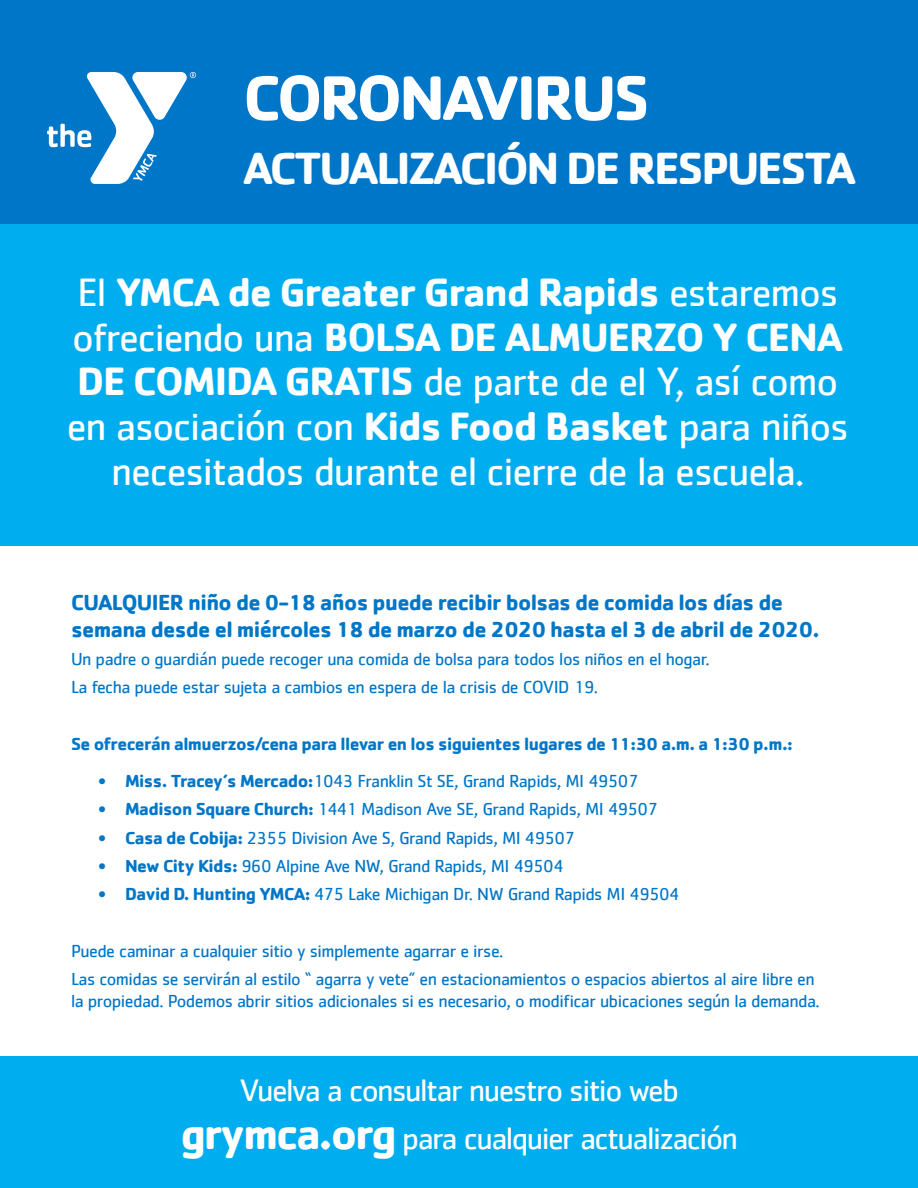
<style>
.page{position:relative;width:918px;height:1188px;background:#fff}
.page>*{position:absolute;margin:0;border:0;box-sizing:border-box;transform-origin:0 0}
.t1{font:700 65.1px "Cachet";letter-spacing:-.05em;color:#fff}
.t2{font:700 46.5px "Cachet";letter-spacing:-.05em;color:#fff}
.t3{font:40.8px/44.8px "Cachet";letter-spacing:-.03em;color:#fff;text-align:center}
.t4{font:32.1px/47.4px "Cachet";letter-spacing:-.05em;color:#fff;text-align:center}
.t5{font:700 22.5px/27px "Cachet";letter-spacing:-.03em;color:#0076c8}
.t6{font:18px/28.3px "Cachet";letter-spacing:-.03em;color:#0076c8}
.t7{font:700 18px "Cachet";letter-spacing:-.03em;color:#0076c8}
.s1{font-weight:700}
.s2{font-weight:700;font-size:45px}
</style>
<div class="page">
<div style="left:0;top:196px;width:918px;height:992px;background:#00aeef"></div>
<div style="left:0;top:0;width:918px;height:223px;background:#0076c8"></div>
<div style="left:0;top:546px;width:918px;height:510px;background:#fff"></div>
<svg style="left:47px;top:72px;width:149px;height:112px"></svg>
<h1 class="t1" style="left:243px;top:56px;width:408px">CORONAVIRUS</h1>
<h2 class="t2" style="left:243px;top:139px;width:615px">ACTUALIZACIÓN DE RESPUESTA</h2>
<h3 class="t3" style="left:67px;top:269px;width:784px">El <span class="s1">YMCA de Greater Grand Rapids</span> estaremos ofreciendo una <span class="s1">BOLSA DE ALMUERZO Y CENA DE COMIDA GRATIS</span> de parte de el Y, así como en asociación con <span class="s1">Kids Food Basket</span> para niños necesitados durante el cierre de la escuela.</h3>
<p class="t5" style="left:71px;top:588px;width:750px">CUALQUIER niño de 0-18 años puede recibir bolsas de comida los días de semana desde el miércoles 18 de marzo de 2020 hasta el 3 de abril de 2020.</p>
<p class="t6" style="left:71px;top:644px;width:640px">Un padre o guardián puede recoger una comida de bolsa para todos los niños en el hogar.<br>La fecha puede estar sujeta a cambios en espera de la crisis de COVID 19.</p>
<p class="t7" style="left:71px;top:732px;width:723px">Se ofrecerán almuerzos/cena para llevar en los siguientes lugares de 11:30 a.m. a 1:30 p.m.:</p>
<p class="t6" style="left:98px;top:766px;width:542px"><span class="s1">• Miss. Tracey’s Mercado:</span>1043 Franklin St SE, Grand Rapids, MI 49507</p>
<p class="t6" style="left:98px;top:795px;width:562px"><span class="s1">• Madison Square Church:</span> 1441 Madison Ave SE, Grand Rapids, MI 49507</p>
<p class="t6" style="left:98px;top:823px;width:479px"><span class="s1">• Casa de Cobija:</span> 2355 Division Ave S, Grand Rapids, MI 49507</p>
<p class="t6" style="left:98px;top:851px;width:467px"><span class="s1">• New City Kids:</span> 960 Alpine Ave NW, Grand Rapids, MI 49504</p>
<p class="t6" style="left:98px;top:880px;width:583px"><span class="s1">• David D. Hunting YMCA:</span> 475 Lake Michigan Dr. NW Grand Rapids MI 49504</p>
<p class="t6" style="left:71px;top:936px;width:745px">Puede caminar a cualquier sitio y simplemente agarrar e irse.<br>Las comidas se servirán al estilo “ agarra y vete” en estacionamientos o espacios abiertos al aire libre en</p>
<p class="t6" style="left:71px;top:986px;width:750px">la propiedad. Podemos abrir sitios adicionales si es necesario, o modificar ubicaciones según la demanda.</p>
<h3 class="t4" style="left:180px;top:1066px;width:559px">Vuelva a consultar nuestro sitio web <span class="s2">grymca.org</span> para cualquier actualización</h3>
</div>
